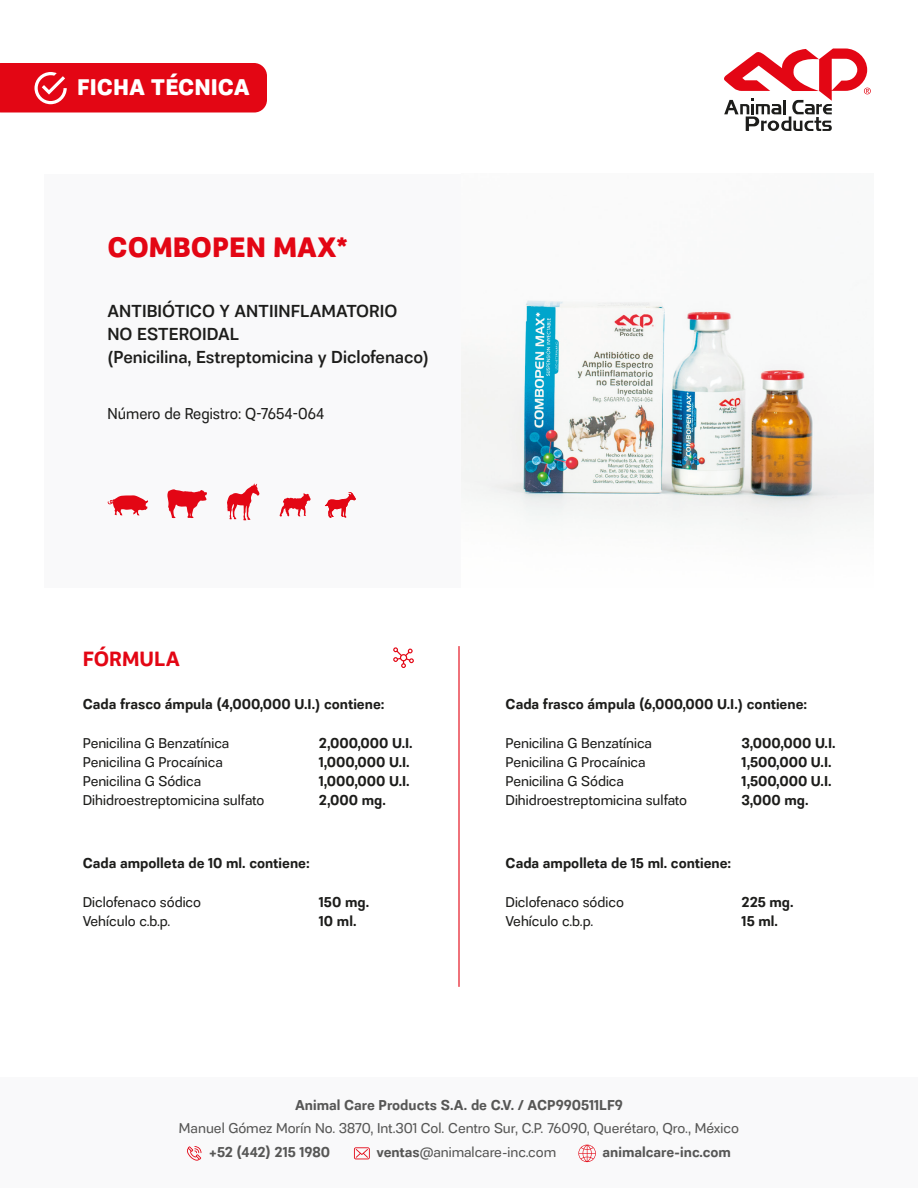
<style>
.page{position:relative;width:918px;height:1188px;background:#fff}
.page>*{position:absolute;margin:0;border:0;box-sizing:border-box;transform-origin:0 0}
.t1{font:700 26.4px "Quiroh";color:#e30614}
.t2{font:700 21.3px "Quiroh";color:#fff}
.t3{font:600 19.5px "Quiroh";color:#e30614}
.t4{font:500 16.5px/22.8px "Quiroh";color:#1d1d1b}
.t5{font:15px "Quiroh";color:#1d1d1b;scale:.95 1}
.t6{font:600 13.5px/19.2px "Quiroh";color:#1d1d1b}
.t7{font:13.5px/19.2px "Quiroh";color:#1d1d1b}
.t8{font:13.5px "Quiroh";color:#575756}
.t9{font:600 13.5px "Quiroh";color:#575756}
.s1{font-weight:600}
</style>
<div class="page">
<svg style="left:724px;top:48px;width:147px;height:83px"></svg>
<div style="left:0;top:63px;width:267px;height:49px;background:#e30614"></div>
<div style="left:0;top:1077px;width:918px;height:110px;background:#f9f9fa"></div>
<svg style="left:187px;top:1146px;width:14px;height:15px"></svg>
<svg style="left:354px;top:1147px;width:16px;height:12px"></svg>
<svg style="left:578px;top:1145px;width:18px;height:17px"></svg>
<div style="left:44px;top:174px;width:417px;height:413px;background:#f9f9fa"></div>
<img style="left:462px;top:300px;width:412px;height:231px">
<svg style="left:393px;top:647px;width:21px;height:21px"></svg>
<hr style="left:458px;top:646px;width:2px;height:341px;background:#e30614">
<svg style="left:325px;top:492px;width:31px;height:26px"></svg>
<svg style="left:280px;top:493px;width:31px;height:24px"></svg>
<svg style="left:108px;top:495px;width:40px;height:21px"></svg>
<svg style="left:227px;top:483px;width:33px;height:37px"></svg>
<svg style="left:167px;top:489px;width:40px;height:29px"></svg>
<h2 class="t2" style="left:77px;top:73px;width:174px">FICHA TÉCNICA</h2>
<h1 class="t1" style="left:107px;top:229px;width:242px">COMBOPEN MAX*</h1>
<p class="t4" style="left:107px;top:300px;width:323px">ANTIBIÓTICO Y ANTIINFLAMATORIO<br>NO ESTEROIDAL<br>(Penicilina, Estreptomicina y Diclofenaco)</p>
<p class="t5" style="left:107px;top:403px;width:230px">Número de Registro: Q-7654-064</p>
<h3 class="t3" style="left:83px;top:645px;width:99px">FÓRMULA</h3>
<p class="t6" style="left:83px;top:695px;width:303px">Cada frasco ámpula (4,000,000 U.I.) contiene:</p>
<p class="t6" style="left:505px;top:695px;width:303px">Cada frasco ámpula (6,000,000 U.I.) contiene:</p>
<p class="t7" style="left:83px;top:733px;width:183px">Penicilina G Benzatínica<br>Penicilina G Procaínica<br>Penicilina G Sódica<br>Dihidroestreptomicina sulfato</p>
<p class="t6" style="left:319px;top:734px;width:95px">2,000,000 U.I.<br>1,000,000 U.I.<br>1,000,000 U.I.<br>2,000 mg.</p>
<p class="t7" style="left:505px;top:733px;width:183px">Penicilina G Benzatínica<br>Penicilina G Procaínica<br>Penicilina G Sódica<br>Dihidroestreptomicina sulfato</p>
<p class="t6" style="left:742px;top:734px;width:95px">3,000,000 U.I.<br>1,500,000 U.I.<br>1,500,000 U.I.<br>3,000 mg.</p>
<p class="t6" style="left:83px;top:854px;width:229px">Cada ampolleta de 10 ml. contiene:</p>
<p class="t6" style="left:505px;top:854px;width:227px">Cada ampolleta de 15 ml. contiene:</p>
<p class="t7" style="left:83px;top:893px;width:120px">Diclofenaco sódico<br>Vehículo c.b.p.</p>
<p class="t6" style="left:319px;top:893px;width:52px">150 mg.<br>10 ml.</p>
<p class="t7" style="left:505px;top:893px;width:120px">Diclofenaco sódico<br>Vehículo c.b.p.</p>
<p class="t6" style="left:742px;top:893px;width:54px">225 mg.<br>15 ml.</p>
<p class="t9" style="left:295px;top:1096px;width:329px">Animal Care Products S.A. de C.V. / ACP990511LF9</p>
<p class="t8" style="left:179px;top:1119px;width:562px">Manuel Gómez Morín No. 3870, Int.301 Col. Centro Sur, C.P. 76090, Querétaro, Qro., México</p>
<p class="t9" style="left:209px;top:1142px;width:122px">+52 (442) 215 1980</p>
<p class="t8" style="left:377px;top:1143px;width:181px"><span class="s1">ventas</span>@animalcare-inc.com</p>
<p class="t9" style="left:603px;top:1142px;width:130px">animalcare-inc.com</p>
</div>
